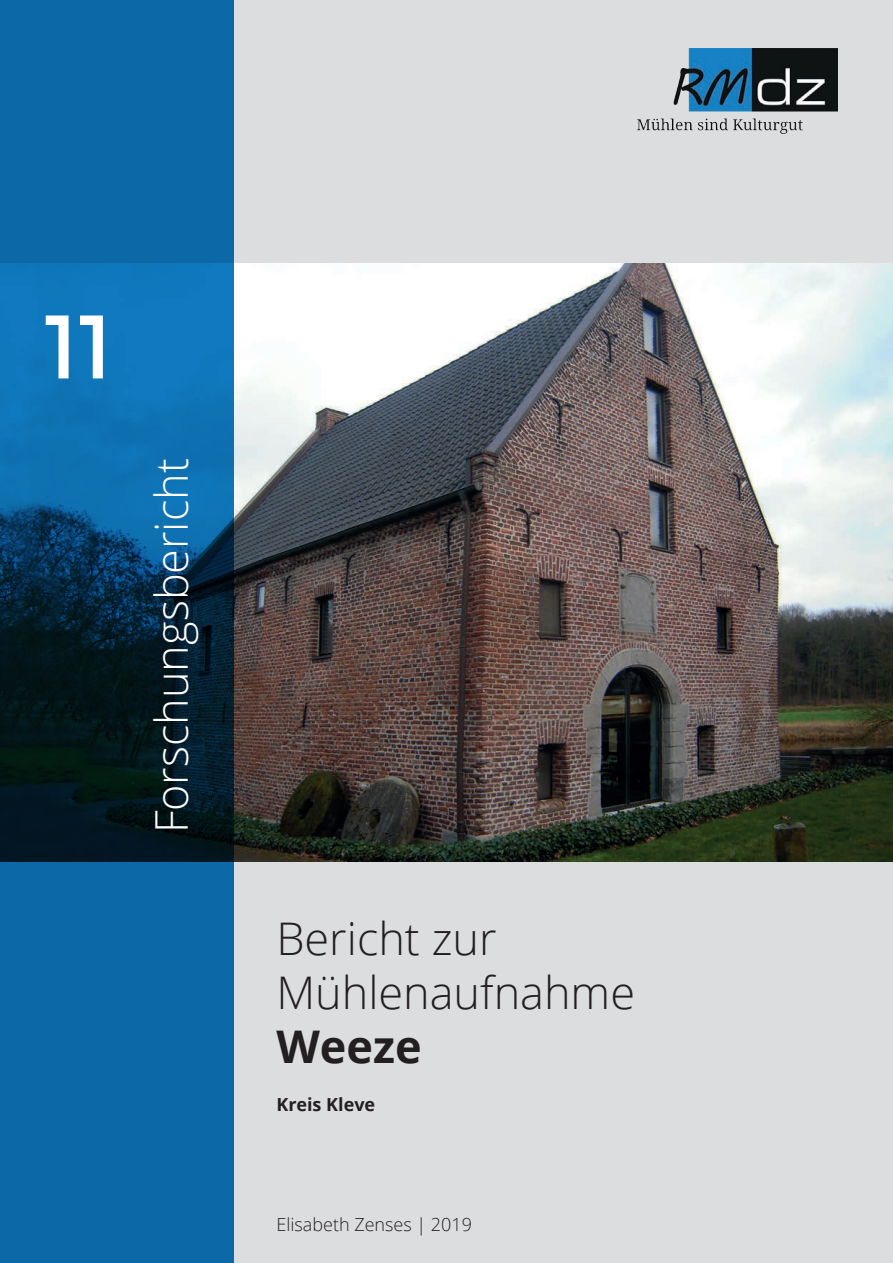
<style>
.page{position:relative;width:893px;height:1263px;background:#dcdddf}
.page>*{position:absolute;margin:0;border:0;box-sizing:border-box;transform-origin:0 0}
.t1{font:90px "Montserrat";color:#fff}
.t2{font:300 45px/54px "Open Sans";color:#231f20}
.t3{font:300 45px "Open Sans";color:#fff}
.t4{font:700 45px "Open Sans";color:#231f20}
.t5{font:300 18px "Open Sans";color:#231f20}
.t6{font:700 18px "Open Sans";color:#231f20}
</style>
<div class="page">
<img style="left:638px;top:49px;width:200px;height:85px">
<img style="left:234px;top:264px;width:659px;height:597px">
<svg style="left:0;top:0;width:234px;height:1263px;background:#0a578a"></svg>
<h1 class="t1" style="left:43px;top:294px;width:70px">11</h1>
<p class="t3" style="left:141px;top:833px;width:377px;rotate:-90deg">Forschungsbericht</p>
<p class="t2" style="left:276px;top:910px;width:360px">Bericht zur<br>Mühlenaufnahme</p>
<p class="t4" style="left:276px;top:1015px;width:147px">Weeze</p>
<p class="t6" style="left:276px;top:1092px;width:100px">Kreis Kleve</p>
<p class="t5" style="left:276px;top:1212px;width:197px">Elisabeth Zenses | 2019</p>
</div>
